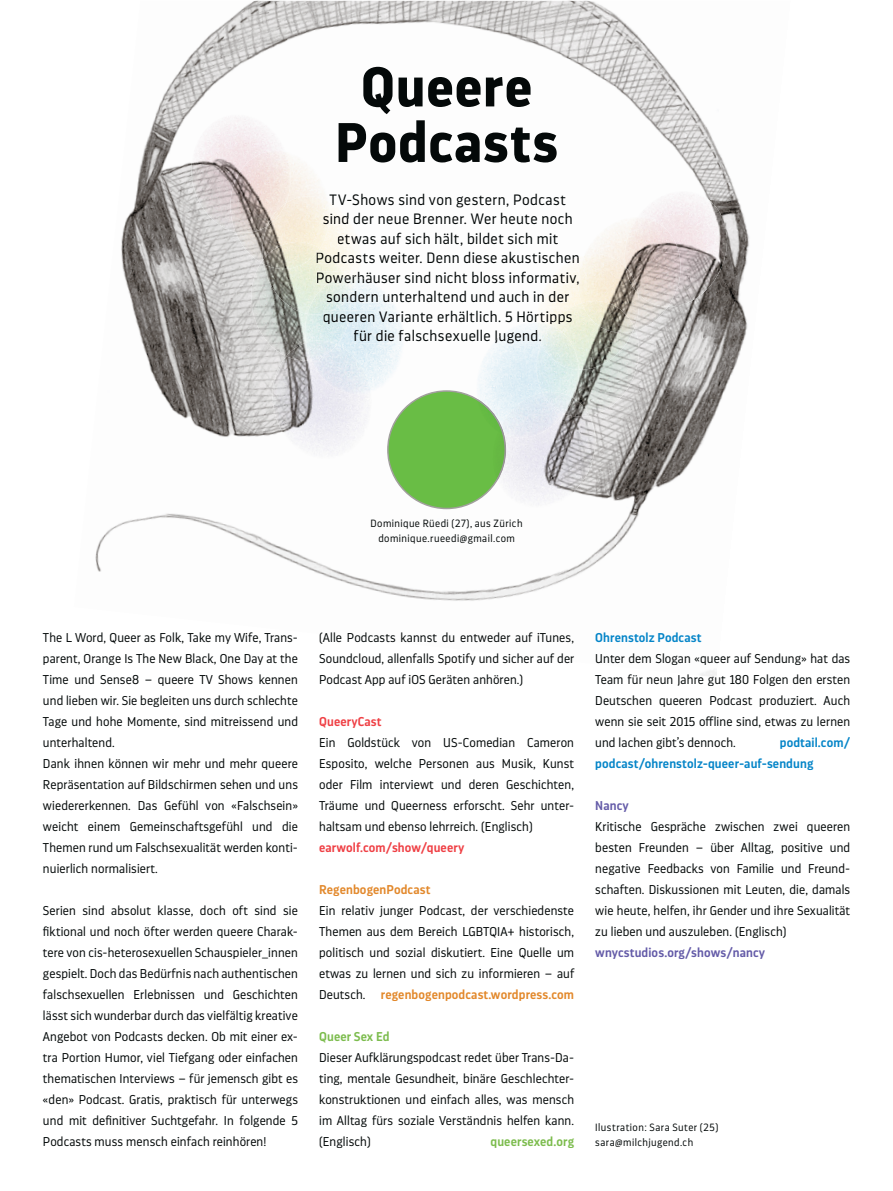
<style>
.page{position:relative;width:893px;height:1191px;background:#fff}
.page>*{position:absolute;margin:0;border:0;box-sizing:border-box;transform-origin:0 0}
.t1{font:700 55.5px/55.5px "Darwin Pro";letter-spacing:.015em;color:#040909;text-align:center}
.t2{font:300 15px/19.5px "Darwin Pro";letter-spacing:.025em;color:#040909;text-align:center}
.t3{font:300 12.75px/21px "Darwin Pro";letter-spacing:.01em;color:#040909;text-align:justify}
.t4{font:600 12.75px/21px "Darwin Pro";letter-spacing:.01em;color:#0585c8}
.t5{font:600 12.75px "Darwin Pro";letter-spacing:.01em;color:#ef3f44}
.t6{font:600 12.75px "Darwin Pro";letter-spacing:.01em;color:#645ba8}
.t7{font:600 12.75px "Darwin Pro";letter-spacing:.01em;color:#7cbc4d}
.t8{font:600 12.75px "Darwin Pro";letter-spacing:.01em;color:#e2882b}
.t9{font:300 10.5px/15px "Darwin Pro";letter-spacing:.04em;color:#040909;text-align:center}
.s1{color:#010202}
.s2{font-weight:600;color:#e2882b}
</style>
<div class="page">
<img style="left:95px;top:1px;width:654px;height:676px">
<img style="left:584px;top:217px;width:84px;height:114px">
<img style="left:235px;top:152px;width:94px;height:111px">
<img style="left:637px;top:191px;width:97px;height:116px">
<img style="left:623px;top:217px;width:65px;height:90px">
<img style="left:186px;top:115px;width:100px;height:117px">
<img style="left:225px;top:151px;width:67px;height:82px">
<img style="left:537px;top:255px;width:41px;height:55px">
<img style="left:566px;top:257px;width:12px;height:6px">
<img style="left:546px;top:271px;width:32px;height:14px">
<img style="left:539px;top:291px;width:30px;height:11px">
<img style="left:537px;top:310px;width:14px;height:14px">
<img style="left:578px;top:254px;width:62px;height:74px">
<svg style="left:578px;top:271px;width:1px;height:14px"></svg>
<img style="left:625px;top:267px;width:13px;height:27px">
<img style="left:330px;top:201px;width:31px;height:70px">
<svg style="left:330px;top:202px;width:8px;height:5px"></svg>
<img style="left:330px;top:213px;width:22px;height:12px">
<img style="left:338px;top:232px;width:22px;height:14px">
<img style="left:342px;top:252px;width:20px;height:11px">
<img style="left:345px;top:271px;width:16px;height:6px">
<img style="left:261px;top:196px;width:69px;height:64px">
<svg style="left:323px;top:213px;width:7px;height:12px"></svg>
<img style="left:267px;top:203px;width:19px;height:23px">
<img style="left:579px;top:331px;width:62px;height:85px">
<img style="left:551px;top:303px;width:82px;height:67px">
<img style="left:552px;top:310px;width:20px;height:14px">
<img style="left:582px;top:301px;width:52px;height:32px">
<img style="left:249px;top:263px;width:55px;height:93px">
<img style="left:263px;top:248px;width:79px;height:66px">
<img style="left:320px;top:252px;width:17px;height:11px">
<img style="left:317px;top:271px;width:28px;height:14px">
<img style="left:263px;top:242px;width:57px;height:27px">
<img style="left:475px;top:324px;width:62px;height:69px">
<img style="left:492px;top:330px;width:45px;height:14px">
<img style="left:537px;top:324px;width:14px;height:6px">
<svg style="left:521px;top:322px;width:27px;height:2px"></svg>
<img style="left:534px;top:343px;width:45px;height:55px">
<img style="left:541px;top:325px;width:38px;height:45px">
<svg style="left:537px;top:330px;width:5px;height:14px"></svg>
<img style="left:351px;top:285px;width:53px;height:108px">
<img style="left:359px;top:277px;width:18px;height:8px">
<img style="left:357px;top:291px;width:37px;height:11px">
<img style="left:351px;top:310px;width:52px;height:14px">
<img style="left:354px;top:330px;width:50px;height:14px">
<img style="left:345px;top:276px;width:14px;height:9px">
<img style="left:304px;top:302px;width:47px;height:43px">
<svg style="left:349px;top:285px;width:8px;height:17px"></svg>
<img style="left:324px;top:310px;width:26px;height:14px">
<img style="left:307px;top:285px;width:42px;height:30px">
<img style="left:326px;top:277px;width:21px;height:8px">
<svg style="left:324px;top:310px;width:9px;height:4px"></svg>
<img style="left:506px;top:414px;width:91px;height:94px">
<img style="left:564px;top:398px;width:25px;height:19px">
<img style="left:506px;top:393px;width:58px;height:45px">
<svg style="left:387px;top:390px;width:119px;height:119px"></svg>
<img style="left:542px;top:392px;width:31px;height:22px">
<img style="left:270px;top:356px;width:106px;height:103px">
<img style="left:286px;top:343px;width:20px;height:17px">
<img style="left:311px;top:345px;width:60px;height:50px">
<img style="left:306px;top:341px;width:31px;height:19px">
<h1 class="t1" style="left:335px;top:62px;width:225px">Queere<br>Podcasts</h1>
<p class="t2" style="left:315px;top:191px;width:266px"><span class="s1">T</span>V-Shows sind von gestern, Podcast <span class="s1">sind</span> der neue Brenner. Wer heute noch <span class="s1">etw</span>as auf sich hält, bildet sich mit <span class="s1">Podcas</span>ts weiter. Denn diese akustisch<span class="s1">en Powerhäu</span>ser sind nicht bloss infor<span class="s1">mativ, sondern un</span>terhaltend und auch i<span class="s1">n der queeren Vari</span>ante erhältlich. 5 Hö<span class="s1">rtipps für die f</span>alschsexuelle <span class="s1">Jugend.</span></p>
<p class="t9" style="left:371px;top:516px;width:153px">Dominique Rüedi (27), aus Zürich dominique.rueedi@gmail.com</p>
<p class="t3" style="left:43px;top:628px;width:256px;text-align:left">The L Word, Queer as Folk, Take my Wife, Trans&shy;parent, Orange Is The New Black, One Day at the Time und Sense8 – queere TV Shows kennen und lieben wir. Sie begleiten uns durch schlechte Tage und hohe Momente, sind mitreissend und unterhaltend.<br>Dank ihnen können wir mehr und mehr queere Repräsentation auf Bildschirmen sehen und uns wiedererkennen. Das Gefühl von «Falschsein» weicht einem Gemeinschaftsgefühl und die Themen rund um Falschsexualität werden konti&shy;nuierlich normalisiert.</p>
<p class="t3" style="left:43px;top:900px;width:256px">Serien sind absolut klasse, doch oft sind sie fiktional und noch öfter werden queere Charak&shy;tere von cis-heterosexuellen Schauspieler_innen gespielt. Doch das Bedürfnis nach authentischen falschsexuellen Erlebnissen und Geschichten lässt sich wunderbar durch das vielfältig kreative Angebot von Podcasts decken. Ob mit einer ex&shy;tra Portion Humor, viel Tiefgang oder einfachen thematischen Interviews – für jemensch gibt es «den» Podcast. Gratis, praktisch für unterwegs und mit definitiver Suchtgefahr. In folgende 5<br>Podcasts muss mensch einfach reinhören!</p>
<p class="t3" style="left:319px;top:628px;width:257px">(Alle Podcasts kannst du entweder auf iTunes, Soundcloud, allenfalls Spotify und sicher auf der Podcast App auf iOS Geräten anhören.)</p>
<p class="t5" style="left:319px;top:716px;width:64px">QueeryCast</p>
<p class="t3" style="left:319px;top:732px;width:256px">Ein Goldstück von US-Comedian Cameron Esposito, welche Personen aus Musik, Kunst oder Film interviewt und deren Geschichten, Träume und Queerness erforscht. Sehr unter&shy;haltsam und ebenso lehrreich. (Englisch)</p>
<p class="t5" style="left:319px;top:842px;width:147px">earwolf.com/show/queery</p>
<p class="t8" style="left:319px;top:884px;width:113px">RegenbogenPodcast</p>
<p class="t3" style="left:319px;top:900px;width:257px">Ein relativ junger Podcast, der verschiedenste Themen aus dem Bereich LGBTQIA+ historisch, politisch und sozial diskutiert. Eine Quelle um etwas zu lernen und sich zu informieren – auf Deutsch. <span class="s2">regenbogenpodcast.wordpress.com</span></p>
<p class="t7" style="left:319px;top:1031px;width:72px">Queer Sex Ed</p>
<p class="t3" style="left:319px;top:1047px;width:256px">Dieser Aufklärungspodcast redet über Trans-Da&shy;ting, mentale Gesundheit, binäre Geschlechter&shy;konstruktionen und einfach alles, was mensch im Alltag fürs soziale Verständnis helfen kann. (Englisch)</p>
<p class="t7" style="left:490px;top:1136px;width:85px">queersexed.org</p>
<p class="t4" style="left:595px;top:627px;width:108px">Ohrenstolz Podcast</p>
<p class="t3" style="left:595px;top:649px;width:256px">Unter dem Slogan «queer auf Sendung» hat das Team für neun Jahre gut 180 Folgen den ersten Deutschen queeren Podcast produziert. Auch wenn sie seit 2015 offline sind, etwas zu lernen und lachen gibt’s dennoch.</p>
<p class="t4" style="left:595px;top:732px;width:256px;text-indent:184px">podtail.com/ podcast/ohrenstolz-queer-auf-sendung</p>
<p class="t6" style="left:595px;top:800px;width:35px">Nancy</p>
<p class="t3" style="left:595px;top:816px;width:256px">Kritische Gespräche zwischen zwei queeren besten Freunden – über Alltag, positive und negative Feedbacks von Familie und Freund&shy;schaften. Diskussionen mit Leuten, die, damals wie heute, helfen, ihr Gender und ihre Sexualität zu lieben und auszuleben. (Englisch)</p>
<p class="t6" style="left:595px;top:947px;width:171px">wnycstudios.org/shows/nancy</p>
<p class="t9" style="left:595px;top:1120px;width:125px;text-align:left">Ilustration: Sara Suter (25) sara@milchjugend.ch</p>
</div>
